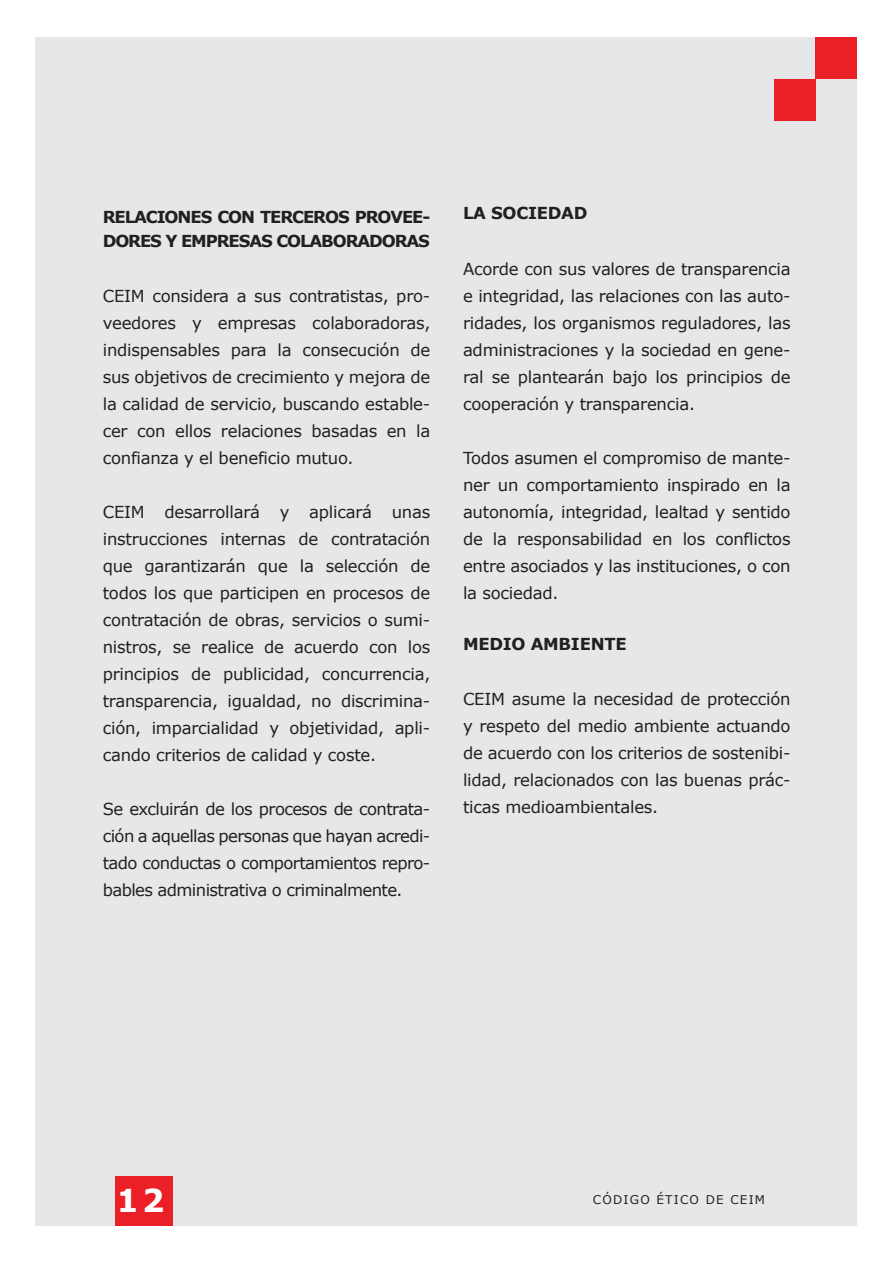
<style>
.page{position:relative;width:893px;height:1263px;background:#fff}
.page>*{position:absolute;margin:0;border:0;box-sizing:border-box;transform-origin:0 0}
.t1{font:700 31.5px "Verdana";color:#fff}
.t2{font:16.5px/27px "Verdana";letter-spacing:-.015em;color:#231f20;text-align:justify}
.t3{font:700 16.5px/24px "Verdana";letter-spacing:-.065em;color:#231f20}
.t4{font:700 16.5px "Verdana";letter-spacing:-.015em;color:#231f20}
.t5{font:12px "Verdana";letter-spacing:.1em;color:#231f20}
</style>
<div class="page">
<div style="left:36px;top:37px;width:821px;height:1188px;background:#e6e7e9"></div>
<div style="left:115px;top:1176px;width:57px;height:50px;background:#eb2027"></div>
<div style="left:816px;top:37px;width:41px;height:41px;background:#eb2027"></div>
<div style="left:774px;top:79px;width:41px;height:41px;background:#eb2027"></div>
<p class="t3" style="left:103px;top:205px;width:329px">RELACIONES CON TERCEROS PROVEE-<br>DORES Y EMPRESAS COLABORADORAS</p>
<p class="t2" style="left:103px;top:283px;width:329px">CEIM considera a sus contratistas, pro&shy;veedores y empresas colaboradoras, indispensables para la consecución de sus objetivos de crecimiento y mejora de la calidad de servicio, buscando estable&shy;cer con ellos relaciones basadas en la confianza y el beneficio mutuo.</p>
<p class="t2" style="left:103px;top:499px;width:329px">CEIM desarrollará y aplicará unas instrucciones internas de contratación que garantizarán que la selección de todos los que participen en procesos de contratación de obras, servicios o sumi&shy;nistros, se realice de acuerdo con los principios de publicidad, concurrencia, transparencia, igualdad, no discrimina&shy;ción, imparcialidad y objetividad, apli&shy;cando criterios de calidad y coste.</p>
<p class="t2" style="left:103px;top:796px;width:329px">Se excluirán de los procesos de contrata&shy;ción a aquellas personas que hayan acredi&shy;tado conductas o comportamientos repro&shy;bables administrativa o criminalmente.</p>
<p class="t4" style="left:463px;top:203px;width:126px">LA SOCIEDAD</p>
<p class="t2" style="left:463px;top:256px;width:329px">Acorde con sus valores de transparencia e integridad, las relaciones con las auto&shy;ridades, los organismos reguladores, las administraciones y la sociedad en gene&shy;ral se plantearán bajo los principios de cooperación y transparencia.</p>
<p class="t2" style="left:463px;top:445px;width:329px">Todos asumen el compromiso de mante&shy;ner un comportamiento inspirado en la autonomía, integridad, lealtad y sentido de la responsabilidad en los conflictos entre asociados y las instituciones, o con la sociedad.</p>
<p class="t4" style="left:463px;top:633px;width:165px">MEDIO AMBIENTE</p>
<p class="t2" style="left:463px;top:686px;width:329px">CEIM asume la necesidad de protección y respeto del medio ambiente actuando de acuerdo con los criterios de sostenibi&shy;lidad, relacionados con las buenas prác&shy;ticas medioambientales.</p>
<h1 class="t1" style="left:117px;top:1180px;width:49px">12</h1>
<p class="t5" style="left:593px;top:1192px;width:174px">CÓDIGO ÉTICO DE CEIM</p>
</div>
